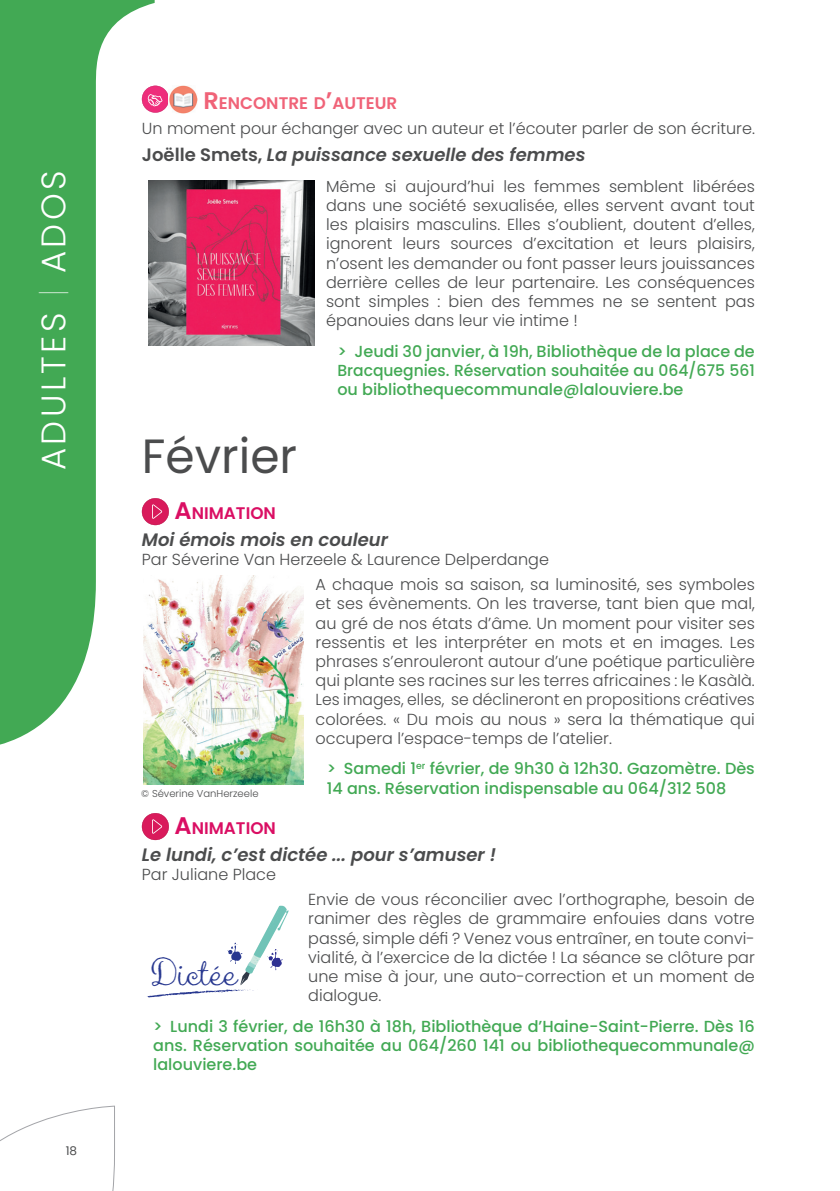
<style>
.page{position:relative;width:840px;height:1191px;background:#fff}
.page>*{position:absolute;margin:0;border:0;box-sizing:border-box;transform-origin:0 0}
.t1{font:48px "Poppins";color:#4b4c4d}
.t2{font:38.2px "Aya Script";color:#283890}
.t3{font:300 34px "Poppins";letter-spacing:.1em;color:#fff}
.t4{font:italic 600 18px "Poppins";color:#4b4c4d}
.t5{font:600 16.8px "Poppins";color:#da0e63}
.t6{font:600 16.8px "Poppins";color:#f06378}
.t7{font:300 16px/19.2px "Poppins";color:#4b4c4d;text-align:justify}
.t8{font:500 16px/19.2px "Poppins";color:#42a954;text-align:justify}
.t9{font:12px "Poppins";color:#4b4c4d}
.t10{font:300 10px "Poppins";color:#4b4c4d}
.s1{font-weight:100}
.s2{font-size:24px}
.s3{font-style:normal}
</style>
<div class="page">
<svg style="left:0;top:1105px;width:115px;height:86px"></svg>
<svg style="left:0;top:0;width:154px;height:745px;fill:#42a954"></svg>
<svg style="left:142px;top:86px;width:26px;height:27px"></svg>
<img style="left:169px;top:85px;width:29px;height:28px">
<svg style="left:142px;top:498px;width:27px;height:27px"></svg>
<svg style="left:142px;top:813px;width:27px;height:27px"></svg>
<div style="left:149px;top:180px;width:165px;height:211px;background:#fff"></div>
<img style="left:149px;top:180px;width:165px;height:166px">
<svg style="left:147px;top:905px;width:142px;height:92px"></svg>
<img style="left:143px;top:575px;width:161px;height:209px">
<h3 class="t3" style="left:34px;top:470px;width:301px;rotate:-90deg">ADULTES <span class="s1">|</span> ADOS</h3>
<p class="t9" style="left:66px;top:1143px;width:13px">18</p>
<p class="t6" style="left:203px;top:94px;width:195px"><span class="s2">R</span>ENCONTRE D<span class="s2">’</span>AUTEUR</p>
<p class="t7" style="left:142px;top:119px;width:614px">Un moment pour échanger avec un auteur et l’écouter parler de son écriture.</p>
<p class="t4" style="left:142px;top:145px;width:445px"><span class="s3">Joëlle Smets,</span> La puissance sexuelle des femmes</p>
<p class="t7" style="left:326px;top:177px;width:430px">Même si aujourd’hui les femmes semblent libérées dans une société sexualisée, elles servent avant tout les plaisirs masculins. Elles s’oublient, doutent d’elles, ignorent leurs sources d’excitation et leurs plaisirs, n’osent les demander ou font passer leurs jouissances derrière celles de leur partenaire. Les conséquences sont simples : bien des femmes ne se sentent pas épanouies dans leur vie intime !</p>
<p class="t8" style="left:337px;top:342px;width:418px">&gt; Jeudi 30 janvier, à 19h, Bibliothèque de la place de Bracquegnies. Réservation souhaitée au 064/675 561 ou bibliothequecommunale@lalouviere.be</p>
<h1 class="t1" style="left:142px;top:428px;width:157px">Février</h1>
<p class="t5" style="left:174px;top:503px;width:103px"><span class="s2">A</span>NIMATION</p>
<p class="t4" style="left:142px;top:529px;width:247px">Moi émois mois en couleur</p>
<p class="t7" style="left:315px;top:547px;width:440px;line-height:24.8px;text-indent:-173px">Par Séverine Van Herzeele &amp; Laurence Delperdange<br>A chaque mois sa saison, sa luminosité, ses symboles</p>
<p class="t7" style="left:315px;top:594px;width:440px">et ses évènements. On les traverse, tant bien que mal, au gré de nos états d’âme. Un moment pour visiter ses ressentis et les interpréter en mots et en images. Les phrases s’enrouleront autour d’une poétique particulière qui plante ses racines sur les terres africaines : le Kasàlà.<br>Les images, elles, se déclineront en propositions créatives colorées. « Du mois au nous » sera la thématique qui occupera l’espace-temps de l’atelier.</p>
<p class="t8" style="left:327px;top:759px;width:429px">&gt; Samedi 1<sup>er</sup> février, de 9h30 à 12h30. Gazomètre. Dès<br>14 ans. Réservation indispensable au 064/312 508</p>
<p class="t5" style="left:174px;top:818px;width:103px"><span class="s2">A</span>NIMATION</p>
<p class="t4" style="left:142px;top:844px;width:355px">Le lundi, c’est dictée ... pour s’amuser !</p>
<p class="t7" style="left:142px;top:865px;width:135px">Par Juliane Place</p>
<p class="t7" style="left:308px;top:890px;width:448px">Envie de vous réconcilier avec l’orthographe, besoin de ranimer des règles de grammaire enfouies dans votre passé, simple défi ? Venez vous entraîner, en toute convi&shy;vialité, à l’exercice de la dictée ! La séance se clôture par une mise à jour, une auto-correction et un moment de dialogue.</p>
<p class="t8" style="left:153px;top:1016px;width:602px">&gt; Lundi 3 février, de 16h30 à 18h, Bibliothèque d’Haine-Saint-Pierre. Dès 16 ans. Réservation souhaitée au 064/260 141 ou bibliothequecommunale@ lalouviere.be</p>
<p class="t10" style="left:141px;top:787px;width:119px">© Séverine VanHerzeele</p>
<h2 class="t2" style="left:150px;top:949px;width:89px">Dictée</h2>
</div>
